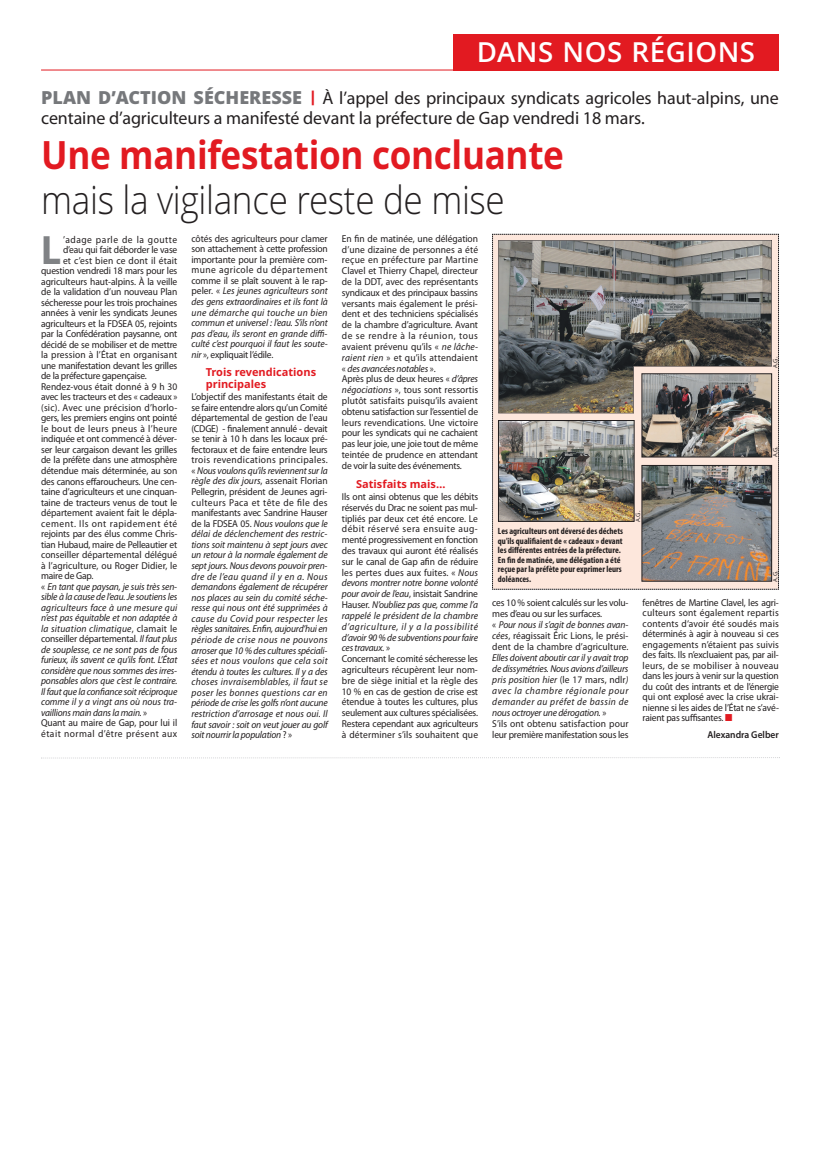
<style>
.page{position:relative;width:820px;height:1163px;background:#fff}
.page>*{position:absolute;margin:0;border:0;box-sizing:border-box;transform-origin:0 0}
.t1{font:700 41.1px "Myriad Pro";color:#808285;scale:.95 1}
.t2{font:700 39px/45px "Open Sans";letter-spacing:-.01em;color:#e21a21;scale:.9 1}
.t3{font:600 27.6px "Open Sans";letter-spacing:.02em;color:#fff}
.t4{font:18px/20px "Myriad Pro";letter-spacing:-.005em;color:#231f20}
.t5{font:700 11px/11.5px "Open Sans";color:#e21a21}
.t6{font:10px/10.8px "Myriad Pro";letter-spacing:-.02em;color:#231f20;text-align:justify;scale:.95 1}
.t7{font:italic 10px/10.6px "Myriad Pro";letter-spacing:-.02em;color:#231f20;text-align:justify;scale:.95 1}
.t8{font:10px/10.5px "Myriad Pro";letter-spacing:.04em;color:#231f20;scale:.95 1}
.t9{font:10px "Myriad Pro";letter-spacing:.02em;color:#231f20;scale:.95 1}
.t10{font:10px "Myriad Pro";letter-spacing:.055em;color:#231f20;scale:.95 1}
.t11{font:600 10px "Myriad Pro";color:#231f20;scale:.95 1}
.t12{font:700 condensed 9px/9.5px "Myriad Pro";color:#231f20;text-align:justify}
.t13{font:6px "Open Sans";color:#231f20}
.s1{font-family:"Open Sans";font-weight:800;color:#76787b}
.s2{font-family:"Open Sans";font-weight:800;font-size:15px;color:#e21a21}
.s3{font-weight:300;color:#231f20}
.s4{font-style:normal}
.s5{font-style:italic}
.s6{color:#e21a21}
</style>
<div class="page">
<svg style="left:41px;top:757px;width:739px;height:2px"></svg>
<hr style="left:41px;top:70px;width:737px;height:1px;background:#e21a21">
<div style="left:453px;top:34px;width:325px;height:36px;background:#e21a21"></div>
<svg style="left:492px;top:234px;width:287px;height:356px;background:#ebd7cd"></svg>
<img style="left:500px;top:422px;width:132px;height:97px">
<div style="left:498px;top:420px;width:136px;height:101px;border:1px solid #231f20"></div>
<svg style="left:498px;top:240px;width:273px;height:173px;background:#74736e"></svg>
<img style="left:643px;top:375px;width:126px;height:80px">
<div style="left:641px;top:373px;width:130px;height:84px;border:1px solid #231f20"></div>
<img style="left:643px;top:467px;width:126px;height:112px">
<div style="left:641px;top:465px;width:130px;height:116px;border:1px solid #231f20"></div>
<p class="t3" style="left:476px;top:36px;width:280px">DANS NOS RÉGIONS</p>
<p class="t4" style="left:41px;top:89px;width:738px"><span class="s1">PLAN D’ACTION SÉCHERESSE</span> <span class="s2">|</span> À l’appel des principaux syndicats agricoles haut-alpins, une centaine d’agriculteurs a manifesté devant la préfecture de Gap vendredi 18 mars.</p>
<p class="t2" style="left:41px;top:133px;width:582px">Une manifestation concluante <span class="s3">mais la vigilance reste de mise</span></p>
<p class="t1" style="left:41px;top:225px;width:23px">L</p>
<p class="t10" style="left:63px;top:236px;width:122px">’adage parle de la goutte</p>
<p class="t6" style="left:63px;top:245px;width:122px">d’eau qui fait déborder le vase</p>
<p class="t9" style="left:63px;top:257px;width:122px">et c’est bien ce dont il était</p>
<p class="t6" style="left:41px;top:266px;width:145px">question vendredi 18 mars pour les</p>
<p class="t6" style="left:41px;top:277px;width:145px">agriculteurs haut-alpins. À la veille</p>
<p class="t6" style="left:41px;top:287px;width:145px">de la validation d’un nouveau Plan</p>
<p class="t6" style="left:41px;top:298px;width:145px">sécheresse pour les trois prochaines</p>
<p class="t6" style="left:41px;top:308px;width:145px">années à venir les syndicats Jeunes</p>
<p class="t6" style="left:41px;top:319px;width:145px">agriculteurs et la FDSEA 05, rejoints</p>
<p class="t6" style="left:41px;top:329px;width:145px">par la Confédération paysanne, ont</p>
<p class="t6" style="left:41px;top:340px;width:145px">décidé de se mobiliser et de mettre</p>
<p class="t9" style="left:41px;top:351px;width:145px">la pression à l’État en organisant</p>
<p class="t6" style="left:41px;top:361px;width:145px">une manifestation devant les grilles</p>
<p class="t6" style="left:41px;top:371px;width:113px">de la préfecture gapençaise.</p>
<p class="t6" style="left:41px;top:382px;width:145px;line-height:10.5px">Rendez-vous était donné à 9 h 30 avec les tracteurs et des « cadeaux » (sic). Avec une précision d’horlo&shy;gers, les premiers engins ont pointé le bout de leurs pneus à l’heure indiquée et ont commencé à déver&shy;ser leur cargaison devant les grilles de la préfète dans une atmosphère détendue mais déterminée, au son des canons effaroucheurs. Une cen&shy;taine d’agriculteurs et une cinquan&shy;taine de tracteurs venus de tout le département avaient fait le dépla&shy;cement. Ils ont rapidement été rejoints par des élus comme Chris&shy;tian Hubaud, maire de Pelleautier et conseiller départemental délégué à l’agriculture, ou Roger Didier, le maire de Gap.</p>
<p class="t7" style="left:41px;top:581px;width:145px"><span class="s4">«</span> En tant que paysan, je suis très sen&shy;sible à la cause de l’eau. Je soutiens les agriculteurs face à une mesure qui n’est pas équitable et non adaptée à la situation climatique<span class="s4">, clamait le conseiller départemental.</span> Il faut plus de souplesse, ce ne sont pas de fous furieux, ils savent ce qu’ils font. L’État considère que nous sommes des irres&shy;ponsables alors que c’est le contraire.<br>Il faut que la confiance soit réciproque comme il y a vingt ans où nous tra&shy;vaillions main dans la main. <span class="s4">»</span></p>
<p class="t8" style="left:41px;top:718px;width:145px">Quant au maire de Gap, pour lui il était normal d’être présent aux</p>
<p class="t7" style="left:191px;top:234px;width:145px"><span class="s4">côtés des agriculteurs pour clamer son attachement à cette profession importante pour la première com&shy;mune agricole du département comme il se plaît souvent à le rap&shy;peler. «</span> Les jeunes agriculteurs sont des gens extraordinaires et ils font là une démarche qui touche un bien commun et universel : l’eau. S’ils n’ont pas d’eau, ils seront en grande diffi&shy;culté c’est pourquoi il faut les soute&shy;nir <span class="s4">», expliquait l’édile.</span></p>
<p class="t5" style="left:206px;top:367px;width:112px">Trois revendications principales</p>
<p class="t7" style="left:191px;top:392px;width:145px"><span class="s4">L’objectif des manifestants était de se faire entendre alors qu’un Comité départemental de gestion de l'eau (CDGE) - finalement annulé - devait se tenir à 10 h dans les locaux pré&shy;fectoraux et de faire entendre leurs trois revendications principales. «</span> Nous voulons qu’ils reviennent sur la règle des dix jours<span class="s4">, assenait Florian Pellegrin, président de Jeunes agri&shy;culteurs Paca et tête de file des manifestants avec Sandrine Hauser de la FDSEA 05.</span> Nous voulons que le délai de déclenchement des restric&shy;tions soit maintenu à sept jours avec un retour à la normale également de sept jours. Nous devons pouvoir pren&shy;dre de l’eau quand il y en a. Nous demandons également de récupérer nos places au sein du comité séche&shy;resse qui nous ont été supprimées à cause du Covid pour respecter les règles sanitaires. Enfin, aujourd’hui en période de crise nous ne pouvons arroser que 10 % des cultures spéciali&shy;sées et nous voulons que cela soit étendu à toutes les cultures. Il y a des choses invraisemblables, il faut se poser les bonnes questions car en période de crise les golfs n’ont aucune restriction d’arrosage et nous oui. Il faut savoir : soit on veut jouer au golf soit nourrir la population <span class="s4">? »</span></p>
<p class="t6" style="left:342px;top:234px;width:145px">En fin de matinée, une délégation d’une dizaine de personnes a été reçue en préfecture par Martine Clavel et Thierry Chapel, directeur de la DDT, avec des représentants syndicaux et des principaux bassins versants mais également le prési&shy;dent et des techniciens spécialisés de la chambre d’agriculture. Avant de se rendre à la réunion, tous avaient prévenu qu’ils « <span class="s5">ne lâche&shy;raient rien</span> » et qu’ils attendaient « <span class="s5">des avancées notables</span> ».</p>
<p class="t6" style="left:342px;top:374px;width:145px">Après plus de deux heures « <span class="s5">d’âpres négociations</span> », tous sont ressortis plutôt satisfaits puisqu’ils avaient obtenu satisfaction sur l’essentiel de leurs revendications. Une victoire pour les syndicats qui ne cachaient pas leur joie, une joie tout de même teintée de prudence en attendant de voir la suite des événements.</p>
<p class="t5" style="left:356px;top:478px;width:91px">Satisfaits mais…</p>
<p class="t6" style="left:342px;top:492px;width:145px">Ils ont ainsi obtenus que les débits réservés du Drac ne soient pas mul&shy;tipliés par deux cet été encore. Le débit réservé sera ensuite aug&shy;menté progressivement en fonction des travaux qui auront été réalisés sur le canal de Gap afin de réduire les pertes dues aux fuites. « <span class="s5">Nous devons montrer notre bonne volonté pour avoir de l’eau</span>, insistait Sandrine Hauser. <span class="s5">N’oubliez pas que, comme l’a rappelé le président de la chambre d’agriculture, il y a la possibilité d’avoir 90 % de subventions pour faire ces travaux.</span> »</p>
<p class="t6" style="left:342px;top:654px;width:145px">Concernant le comité sécheresse les agriculteurs récupèrent leur nom&shy;bre de siège initial et la règle des 10 % en cas de gestion de crise est étendue à toutes les cultures, plus seulement aux cultures spécialisées.<br>Restera cependant aux agriculteurs à déterminer s’ils souhaitent que</p>
<p class="t13" style="left:771px;top:368px;width:13px;rotate:-90deg">A.G.</p>
<p class="t12" style="left:497px;top:527px;width:127px">Les agriculteurs ont déversé des déchets qu'ils qualifiaient de « cadeaux » devant les différentes entrées de la préfecture.</p>
<p class="t12" style="left:497px;top:555px;width:125px;text-align:left">En fin de matinée, une délégation a été reçue par la préfète pour exprimer leurs doléances.</p>
<p class="t13" style="left:634px;top:521px;width:13px;rotate:-90deg">A.G.</p>
<p class="t13" style="left:771px;top:457px;width:13px;rotate:-90deg">A.G.</p>
<p class="t13" style="left:771px;top:581px;width:13px;rotate:-90deg">A.G.</p>
<p class="t6" style="left:492px;top:597px;width:145px">ces 10 % soient calculés sur les volu&shy;mes d’eau ou sur les surfaces.</p>
<p class="t7" style="left:492px;top:619px;width:145px;line-height:11px"><span class="s4">«</span> Pour nous il s’agit de bonnes avan&shy;cées<span class="s4">, réagissait Éric Lions, le prési&shy;dent de la chambre d’agriculture.<br></span>Elles doivent aboutir car il y avait trop de dissymétries. Nous avions d’ailleurs pris position hier <span class="s4">(le 17 mars, ndlr</span>) avec la chambre régionale pour demander au préfet de bassin de nous octroyer une dérogation. <span class="s4">»</span></p>
<p class="t6" style="left:492px;top:718px;width:145px">S’ils ont obtenu satisfaction pour leur première manifestation sous les</p>
<p class="t6" style="left:642px;top:597px;width:145px;line-height:10.5px">fenêtres de Martine Clavel, les agri&shy;culteurs sont également repartis contents d‘avoir été soudés mais déterminés à agir à nouveau si ces engagements n’étaient pas suivis des faits. Ils n’excluaient pas, par ail&shy;leurs, de se mobiliser à nouveau dans les jours à venir sur la question du coût des intrants et de l’énergie qui ont explosé avec la crise ukrai&shy;nienne si les aides de l’État ne s’avé&shy;raient pas suffisantes. <span class="s6">■</span></p>
<p class="t11" style="left:707px;top:728px;width:77px">Alexandra Gelber</p>
</div>
